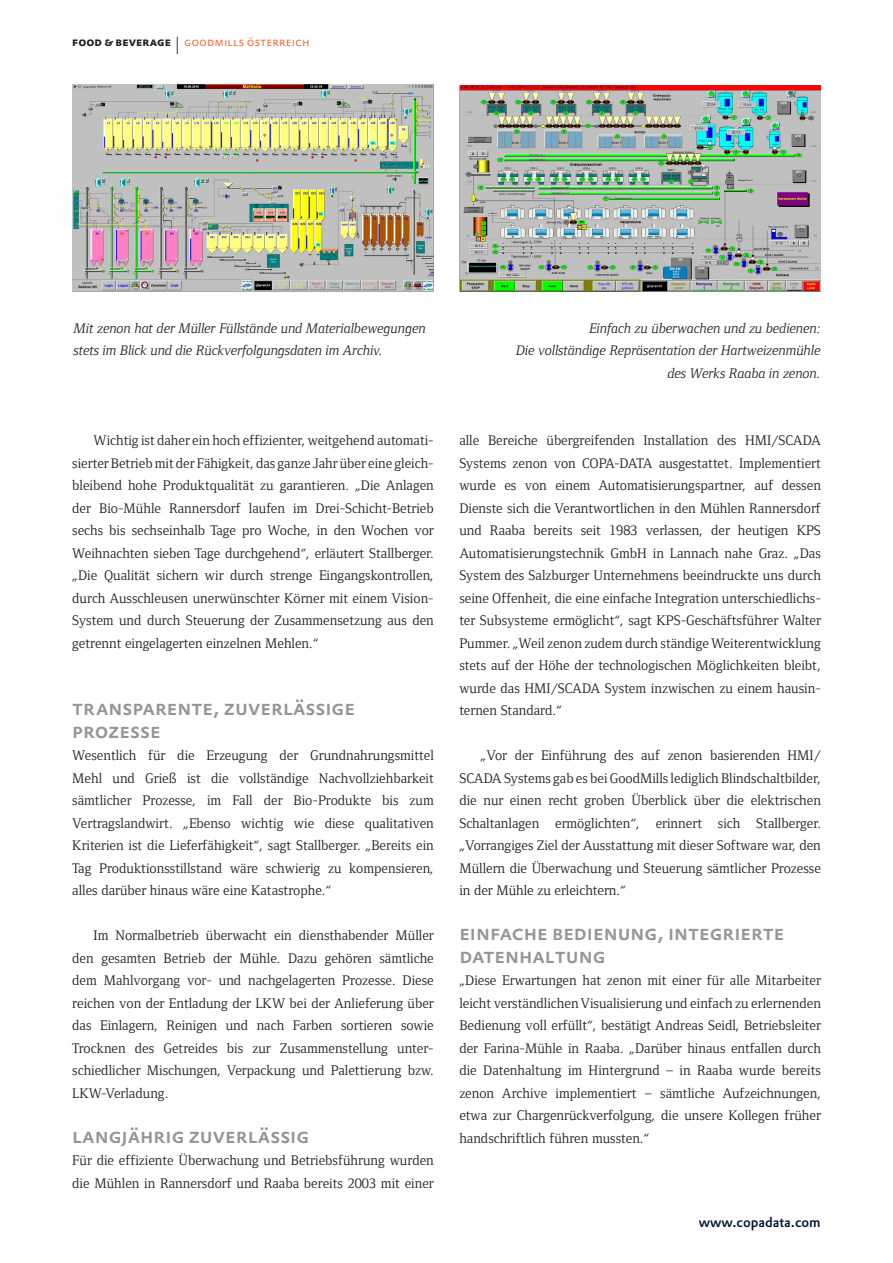
<style>
.page{position:relative;width:893px;height:1263px;background:#fff}
.page>*{position:absolute;margin:0;border:0;box-sizing:border-box;transform-origin:0 0}
.headlines_in_copy_le{font:500 21px/22.5px "DTL Prokyon TOT Caps";color:#939598}
.copy_no_indent_GERMA{font:14.25px/22.5px "Foundry Form Serif";color:#231f20;text-align:justify}
.copy_indent_GERMAN{font:14.25px/22.5px "Foundry Form Serif";color:#231f20;text-align:justify}
.Caption_align_right{font:14.25px/22.5px "Foundry Form Serif Italic OSF";color:#231f20;text-align:right}
.Caption_left{font:14.25px/22.5px "Foundry Form Serif Italic OSF";color:#231f20}
.t1{font:500 13.5px "DTL Prokyon TOT";color:#001537}
.t2{font:300 12px "DTL Prokyon TOT Caps";letter-spacing:.005em;color:#f15921}
.s1{font-weight:700;color:#231f20}
.s2{font-size:24px;color:#231f20}
</style>
<div class="page">
<img style="left:72px;top:85px;width:362px;height:206px">
<img style="left:461px;top:85px;width:360px;height:206px">
<p class="t2" style="left:72px;top:34px;width:239px"><span class="s1">food &amp; beverage</span> <span class="s2">I</span> goodmills österreich</p>
<p class="Caption_left" style="left:74px;top:317px;width:354px">Mit zenon hat der Müller Füllstände und Materialbewegungen stets im Blick und die Rückverfolgungsdaten im Archiv.</p>
<p class="copy_indent_GERMAN" style="left:72px;top:429px;width:363px;text-indent:21px">Wichtig ist daher ein hoch effizienter, weitgehend automati&shy;sierter Betrieb mit der Fähigkeit, das ganze Jahr über eine gleich&shy;bleibend hohe Produktqualität zu garantieren. „Die Anlagen der Bio-Mühle Rannersdorf laufen im Drei-Schicht-Betrieb sechs bis sechseinhalb Tage pro Woche, in den Wochen vor Weihnachten sieben Tage durchgehend“, erläutert Stallberger. „Die Qualität sichern wir durch strenge Eingangskontrollen, durch Ausschleusen unerwünschter Körner mit einem Vision-System und durch Steuerung der Zusammensetzung aus den getrennt eingelagerten einzelnen Mehlen.“</p>
<p class="headlines_in_copy_le" style="left:72px;top:696px;width:284px">Transparente, zuverlässige<br>Prozesse</p>
<p class="copy_no_indent_GERMA" style="left:72px;top:744px;width:363px">Wesentlich für die Erzeugung der Grundnahrungsmittel Mehl und Grieß ist die vollständige Nachvollziehbarkeit sämtlicher Prozesse, im Fall der Bio-Produkte bis zum Vertragslandwirt. „Ebenso wichtig wie diese qualitativen Kriterien ist die Lieferfähigkeit“, sagt Stallberger. „Bereits ein Tag Produktionsstillstand wäre schwierig zu kompensieren, alles darüber hinaus wäre eine Katastrophe.“</p>
<p class="copy_indent_GERMAN" style="left:72px;top:924px;width:363px;text-indent:21px">Im Normalbetrieb überwacht ein diensthabender Müller den gesamten Betrieb der Mühle. Dazu gehören sämtliche dem Mahlvorgang vor- und nachgelagerten Prozesse. Diese reichen von der Entladung der LKW bei der Anlieferung über das Einlagern, Reinigen und nach Farben sortieren sowie Trocknen des Getreides bis zur Zusammenstellung unter&shy;schiedlicher Mischungen, Verpackung und Palettierung bzw.<br>LKW-Verladung.</p>
<p class="headlines_in_copy_le" style="left:72px;top:1124px;width:238px">Langjährig zuverlässig</p>
<p class="copy_no_indent_GERMA" style="left:72px;top:1149px;width:363px">Für die effiziente Überwachung und Betriebsführung wurden die Mühlen in Rannersdorf und Raaba bereits 2003 mit einer</p>
<p class="Caption_align_right" style="left:589px;top:317px;width:233px">Einfach zu überwachen und zu bedienen:</p>
<p class="Caption_align_right" style="left:516px;top:339px;width:306px">Die vollständige Repräsentation der Hartweizenmühle des Werks Raaba in zenon.</p>
<p class="copy_no_indent_GERMA" style="left:459px;top:429px;width:363px">alle Bereiche übergreifenden Installation des HMI/SCADA Systems zenon von COPA-DATA ausgestattet. Implementiert wurde es von einem Automatisierungspartner, auf dessen Dienste sich die Verantwortlichen in den Mühlen Rannersdorf und Raaba bereits seit 1983 verlassen, der heutigen KPS Automatisierungstechnik GmbH in Lannach nahe Graz. „Das System des Salzburger Unternehmens beeindruckte uns durch seine Offenheit, die eine einfache Integration unterschiedlichs&shy;ter Subsysteme ermöglicht“, sagt KPS-Geschäftsführer Walter Pummer. „Weil zenon zudem durch ständige Weiterentwicklung stets auf der Höhe der technologischen Möglichkeiten bleibt, wurde das HMI/SCADA System inzwischen zu einem hausin&shy;ternen Standard.“</p>
<p class="copy_indent_GERMAN" style="left:459px;top:744px;width:363px;text-indent:21px">„Vor der Einführung des auf zenon basierenden HMI/ SCADA Systems gab es bei GoodMills lediglich Blindschaltbilder, die nur einen recht groben Überblick über die elektrischen Schaltanlagen ermöglichten“, erinnert sich Stallberger. „Vorrangiges Ziel der Ausstattung mit dieser Software war, den Müllern die Überwachung und Steuerung sämtlicher Prozesse in der Mühle zu erleichtern.“</p>
<p class="headlines_in_copy_le" style="left:459px;top:921px;width:327px">Einfache Bedienung, integrierte<br>Datenhaltung</p>
<p class="copy_no_indent_GERMA" style="left:459px;top:969px;width:363px">„Diese Erwartungen hat zenon mit einer für alle Mitarbeiter leicht verständlichen Visualisierung und einfach zu erlernenden Bedienung voll erfüllt“, bestätigt Andreas Seidl, Betriebsleiter der Farina-Mühle in Raaba. „Darüber hinaus entfallen durch die Datenhaltung im Hintergrund – in Raaba wurde bereits zenon Archive implementiert – sämtliche Aufzeichnungen, etwa zur Chargenrückverfolgung, die unsere Kollegen früher handschriftlich führen mussten.“</p>
<p class="t1" style="left:699px;top:1213px;width:124px">www.copadata.com</p>
</div>
